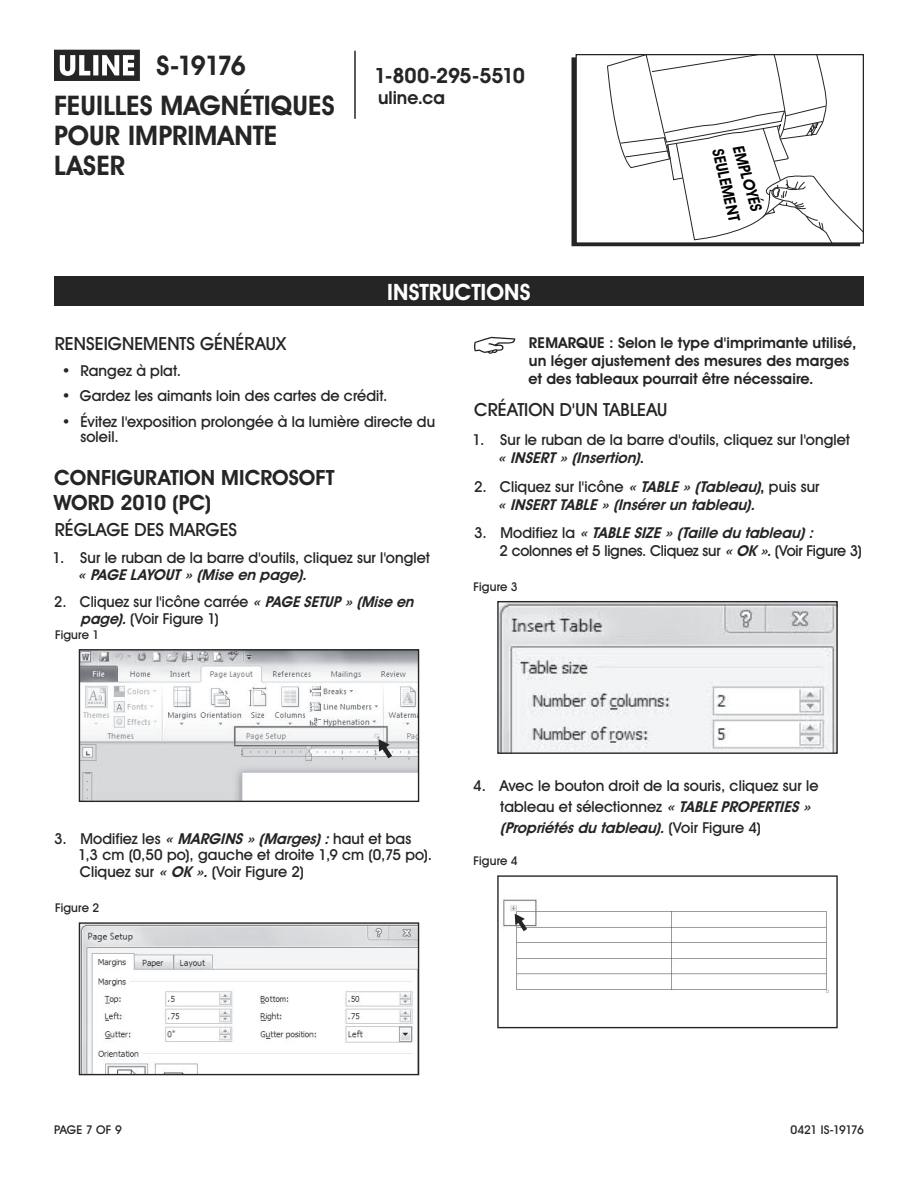
<style>
.page{position:relative;width:918px;height:1188px;background:#fff}
.page>*{position:absolute;margin:0;border:0;box-sizing:border-box;transform-origin:0 0}
.t1{font:700 27px/40.2px "Uline Two Knine";color:#252525;text-align:center}
.t2{font:700 22.5px "Uline Two Knine";color:#fff}
.t3{font:700 21px/25.2px "Uline Two Knine";color:#252525}
.t4{font:700 21px "Uline Two Knine";letter-spacing:-.02em;color:#252525}
.t5{font:18px "Uline Two Knine";color:#252525}
.t6{font:700 18px "Uline Two Knine";color:#252525}
.t7{font:700 15.75px "Uline Two Knine";color:#000;scale:.95 1}
.t8{font:15px/16.5px "Uline Two Knine";letter-spacing:.005em;color:#252525}
.t9{font:700 15px/18px "Uline Two Knine";letter-spacing:.005em;color:#252525}
.t10{font:italic 700 15px/18px "Uline Two Knine";color:#252525}
.t11{font:15px/18px "Uline Two Knine";letter-spacing:-.015em;color:#252525}
.t12{font:12px "Uline Two Knine";color:#252525}
.t13{font:12px "Uline Two Knine";letter-spacing:-.05em;color:#252525}
.s1{font-weight:700;font-style:italic}
.s2{font-weight:700}
.s3{font-weight:400;font-style:normal}
.s4{font-style:normal}
</style>
<div class="page">
<hr style="left:354px;top:51px;width:2px;height:68px;background:#252525">
<svg style="left:54px;top:50px;width:86px;height:31px"></svg>
<svg style="left:607px;top:56px;width:255px;height:186px"></svg>
<div style="left:576px;top:54px;width:288px;height:190px;border:1px solid #252525"></div>
<div style="left:54px;top:276px;width:810px;height:30px;background:#252525"></div>
<svg style="left:474px;top:337px;width:41px;height:17px"></svg>
<img style="left:81px;top:651px;width:336px;height:149px">
<svg style="left:379px;top:739px;width:13px;height:19px"></svg>
<div style="left:79px;top:649px;width:340px;height:153px;border:1px solid #252525"></div>
<img style="left:81px;top:924px;width:336px;height:149px">
<div style="left:79px;top:922px;width:340px;height:153px;border:1px solid #252525"></div>
<img style="left:500px;top:603px;width:336px;height:149px">
<div style="left:497px;top:601px;width:341px;height:153px;border:1px solid #252525"></div>
<img style="left:503px;top:899px;width:326px;height:94px">
<svg style="left:515px;top:914px;width:12px;height:17px"></svg>
<div style="left:497px;top:875px;width:341px;height:153px;border:1px solid #252525"></div>
<h1 class="t1" style="left:54px;top:45px;width:282px">S-19176<br>FEUILLES MAGNÉTIQUES</h1>
<h1 class="t1" style="left:54px;top:120px;width:225px;line-height:30px;text-align:left">POUR IMPRIMANTE<br>LASER</h1>
<h3 class="t4" style="left:374px;top:63px;width:152px">1-800-295-5510</h3>
<p class="t6" style="left:378px;top:86px;width:68px">uline.ca</p>
<h2 class="t2" style="left:387px;top:278px;width:145px">INSTRUCTIONS</h2>
<p class="t7" style="left:747px;top:142px;width:73px;rotate:74deg">EMPLOYÉS</p>
<p class="t7" style="left:727px;top:146px;width:79px;rotate:77deg">SEULEMENT</p>
<p class="t5" style="left:55px;top:332px;width:233px">RENSEIGNEMENTS GÉNÉRAUX</p>
<p class="t8" style="left:62px;top:362px;width:121px">• Rangez à plat.</p>
<p class="t8" style="left:62px;top:388px;width:327px">• Gardez les aimants loin des cartes de crédit.</p>
<p class="t8" style="left:80px;top:414px;width:356px;line-height:15px;text-indent:-19px">• Évitez l'exposition prolongée à la lumière directe du soleil.</p>
<h3 class="t3" style="left:54px;top:465px;width:282px">CONFIGURATION MICROSOFT<br>WORD 2010 (PC)</h3>
<p class="t5" style="left:55px;top:519px;width:184px">RÉGLAGE DES MARGES</p>
<p class="t8" style="left:53px;top:550px;width:379px">1. Sur le ruban de la barre d'outils, cliquez sur l'onglet</p>
<p class="t10" style="left:78px;top:565px;width:235px">«PAGELAYOUT»(Mise en page).</p>
<p class="t8" style="left:81px;top:593px;width:339px;text-indent:-26px">2. Cliquez sur l'icône carrée <span class="s1">«PAGESETUP»(Mise en page).</span>(Voir Figure 1)</p>
<p class="t12" style="left:55px;top:627px;width:46px">Figure 1</p>
<p class="t9" style="left:528px;top:333px;width:329px">REMARQUE : Selon le type d'imprimante utilisé, un léger ajustement des mesures des marges et des tableaux pourrait être nécessaire.</p>
<p class="t5" style="left:474px;top:398px;width:194px">CRÉATION D'UN TABLEAU</p>
<p class="t8" style="left:498px;top:430px;width:354px;line-height:18px;text-indent:-25px">1. Sur le ruban de la barre d'outils, cliquez sur l'onglet <span class="s1">«INSERT»(Insertion)</span><span class="s2">.</span></p>
<p class="t10" style="left:498px;top:477px;width:324px;text-indent:-23px"><span class="s3">2. Cliquez sur l'icône</span> «TABLE»(Tableau)<span class="s4">,</span> <span class="s3">puis sur </span>«INSERTTABLE»(Insérerun tableau).</p>
<p class="t11" style="left:500px;top:524px;width:364px;text-indent:-26px">3 . M o d i f i e z l a <span class="s1">«TABLESIZE»(Taille du tableau):<br></span>2 colonnes et 5 lignes. Cliquez sur <span class="s1">«OK».</span>(Voir Figure 3)</p>
<p class="t12" style="left:474px;top:579px;width:46px">Figure 3</p>
<p class="t8" style="left:78px;top:830px;width:356px;text-indent:-24px">3. Modifiez les <span class="s1">«MARGINS»(Marges):</span>haut et bas<br>1,3 cm (0,50 po), gauche et droite 1,9 cm (0,75 po).<br>Cliquez sur <span class="s1">«OK ».</span>(Voir Figure 2)</p>
<p class="t12" style="left:55px;top:901px;width:46px">Figure 2</p>
<p class="t8" style="left:500px;top:775px;width:320px;line-height:21px;text-indent:-27px">4. Avec le bouton droit de la souris, cliquez sur le tableau et sélectionnez <span class="s1">«TABLEPROPERTIES» (Propriétésdu tableau).</span>( V o i r F i g u r e 4 )</p>
<p class="t12" style="left:474px;top:854px;width:46px">Figure 4</p>
<p class="t12" style="left:54px;top:1122px;width:69px">PAGE 7 OF 9</p>
<p class="t13" style="left:791px;top:1122px;width:75px">0421 IS-19176</p>
</div>
